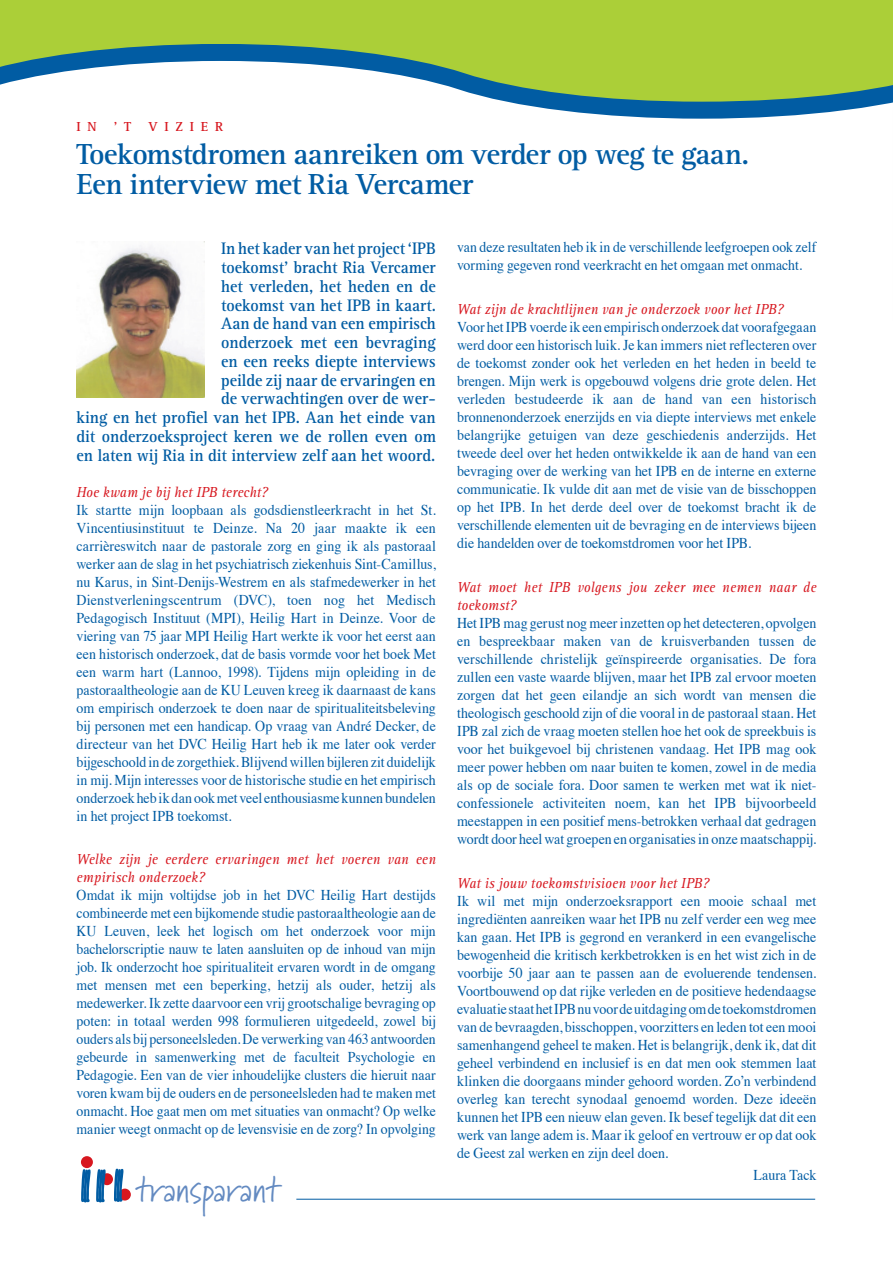
<style>
.page{position:relative;width:893px;height:1263px;background:#fff}
.page>*{position:absolute;margin:0;border:0;box-sizing:border-box;transform-origin:0 0}
.t1{font:35.7px "Marydale";letter-spacing:.005em;color:#638ac1}
.t2{font:700 30px/30px "Rotis Serif";letter-spacing:-.025em;color:#015ca3}
.t3{font:700 17.25px/18.8px "Rotis Serif";color:#015ca3;text-align:right;scale:.93 1}
.t4{font:15px/18px "Times";color:#015ca3;text-align:justify;scale:.93 1}
.t5{font:15px/18px "Times";color:#015ca3;text-align:justify;scale:.92 1}
.t6{font:italic 15px/18px "Rotis Serif";letter-spacing:.01em;color:#d7171f;scale:.93 1}
.t7{font:700 13.5px "Rotis Serif";letter-spacing:.5em;color:#d7171f}
</style>
<div class="page">
<div style="left:0;top:0;width:892px;height:44px;background:#abcf38"></div>
<svg style="left:0;top:44px;width:892px;height:75px"></svg>
<hr style="left:296px;top:1199px;width:519px;height:1px;background:#015ca3">
<svg style="left:892px;top:0;width:1px;height:103px"></svg>
<div style="left:101px;top:1173px;width:12px;height:12px;background:#d7171f;border-radius:50%"></div>
<div style="left:119px;top:1188px;width:12px;height:12px;background:#d7171f;border-radius:50%"></div>
<div style="left:81px;top:1156px;width:12px;height:12px;background:#d7171f;border-radius:50%"></div>
<svg style="left:81px;top:1168px;width:25px;height:35px"></svg>
<svg style="left:114px;top:1168px;width:10px;height:34px"></svg>
<img style="left:77px;top:241px;width:127px;height:156px">
<p class="t7" style="left:77px;top:119px;width:22px">I N</p>
<p class="t7" style="left:114px;top:119px;width:19px">’ T</p>
<p class="t7" style="left:148px;top:119px;width:76px">VIZIER</p>
<h2 class="t2" style="left:77px;top:140px;width:674px">Toekomstdromen aanreiken om verder op weg te gaan.<br>Een interview met Ria Vercamer</h2>
<p class="t3" style="left:77px;top:239px;width:388px">In het kader van het project ‘IPB<br>toekomst’ bracht Ria Vercamer<br>het verleden, het heden en de<br>toekomst van het IPB in kaart.<br>Aan de hand van een empirisch<br>onderzoek met een bevraging<br>en een reeks diepte interviews<br>peilde zij naar de ervaringen en<br>de verwachtingen over de wer-<br>king en het profiel van het IPB. Aan het einde van dit onderzoeksproject keren we de rollen even om en laten wij Ria in dit interview zelf aan het woord.</p>
<p class="t6" style="left:77px;top:483px;width:207px">Hoe kwam je bij het IPB terecht?</p>
<p class="t4" style="left:77px;top:499px;width:388px">Ik startte mijn loopbaan als godsdienstleerkracht in het St.<br>Vincentiusinstituut te Deinze. Na 20 jaar maakte ik een carrièreswitch naar de pastorale zorg en ging ik als pastoraal werker aan de slag in het psychiatrisch ziekenhuis Sint-Camillus, nu Karus, in Sint-Denijs-Westrem en als stafmedewerker in het Dienstverleningscentrum (DVC), toen nog het Medisch Pedagogisch Instituut (MPI), Heilig Hart in Deinze. Voor de viering van 75 jaar MPI Heilig Hart werkte ik voor het eerst aan een historisch onderzoek, dat de basis vormde voor het boek Met een warm hart (Lannoo, 1998). Tijdens mijn opleiding in de pastoraaltheologie aan de KU Leuven kreeg ik daarnaast de kans om empirisch onderzoek te doen naar de spiritualiteitsbeleving bij personen met een handicap. Op vraag van André Decker, de directeur van het DVC Heilig Hart heb ik me later ook verder bijgeschoold in de zorgethiek. Blijvend willen bijleren zit duidelijk in mij. Mijn interesses voor de historische studie en het empirisch onderzoek heb ik dan ook met veel enthousiasme kunnen bundelen in het project IPB toekomst.</p>
<p class="t6" style="left:77px;top:851px;width:388px">Welke zijn je eerdere ervaringen met het voeren van een empirisch onderzoek?</p>
<p class="t5" style="left:77px;top:885px;width:392px">Omdat ik mijn voltijdse job in het DVC Heilig Hart destijds combineerde met een bijkomende studie pastoraaltheologie aan de KU Leuven, leek het logisch om het onderzoek voor mijn bachelorscriptie nauw te laten aansluiten op de inhoud van mijn job. Ik onderzocht hoe spiritualiteit ervaren wordt in de omgang met mensen met een beperking, hetzij als ouder, hetzij als medewerker. Ik zette daarvoor een vrij grootschalige bevraging op poten: in totaal werden 998 formulieren uitgedeeld, zowel bij ouders als bij personeelsleden. De verwerking van 463 antwoorden gebeurde in samenwerking met de faculteit Psychologie en Pedagogie. Een van de vier inhoudelijke clusters die hieruit naar voren kwam bij de ouders en de personeelsleden had te maken met onmacht. Hoe gaat men om met situaties van onmacht? Op welke manier weegt onmacht op de levensvisie en de zorg? In opvolging</p>
<h1 class="t1" style="left:135px;top:1167px;width:147px">transparant</h1>
<p class="t5" style="left:457px;top:237px;width:392px">van deze resultaten heb ik in de verschillende leefgroepen ook zelf vorming gegeven rond veerkracht en het omgaan met onmacht.</p>
<p class="t6" style="left:457px;top:301px;width:352px">Wat zijn de krachtlijnen van je onderzoek voor het IPB?</p>
<p class="t4" style="left:457px;top:317px;width:388px">Voor het IPB voerde ik een empirisch onderzoek dat voorafgegaan werd door een historisch luik. Je kan immers niet reflecteren over de toekomst zonder ook het verleden en het heden in beeld te brengen. Mijn werk is opgebouwd volgens drie grote delen. Het verleden bestudeerde ik aan de hand van een historisch bronnenonderzoek enerzijds en via diepte interviews met enkele belangrijke getuigen van deze geschiedenis anderzijds. Het tweede deel over het heden ontwikkelde ik aan de hand van een bevraging over de werking van het IPB en de interne en externe communicatie. Ik vulde dit aan met de visie van de bisschoppen op het IPB. In het derde deel over de toekomst bracht ik de verschillende elementen uit de bevraging en de interviews bijeen die handelden over de toekomstdromen voor het IPB.</p>
<p class="t6" style="left:457px;top:579px;width:388px">Wat moet het IPB volgens jou zeker mee nemen naar de toekomst?</p>
<p class="t4" style="left:457px;top:613px;width:388px">Het IPB mag gerust nog meer inzetten op het detecteren, opvolgen en bespreekbaar maken van de kruisverbanden tussen de verschillende christelijk geïnspireerde organisaties. De fora zullen een vaste waarde blijven, maar het IPB zal ervoor moeten zorgen dat het geen eilandje an sich wordt van mensen die theologisch geschoold zijn of die vooral in de pastoraal staan. Het IPB zal zich de vraag moeten stellen hoe het ook de spreekbuis is voor het buikgevoel bij christenen vandaag. Het IPB mag ook meer power hebben om naar buiten te komen, zowel in de media als op de sociale fora. Door samen te werken met wat ik niet&shy;confessionele activiteiten noem, kan het IPB bijvoorbeeld meestappen in een positief mens-betrokken verhaal dat gedragen wordt door heel wat groepen en organisaties in onze maatschappij.</p>
<p class="t6" style="left:457px;top:875px;width:272px">Wat is jouw toekomstvisioen voor het IPB?</p>
<p class="t4" style="left:457px;top:891px;width:388px">Ik wil met mijn onderzoeksrapport een mooie schaal met ingrediënten aanreiken waar het IPB nu zelf verder een weg mee kan gaan. Het IPB is gegrond en verankerd in een evangelische bewogenheid die kritisch kerkbetrokken is en het wist zich in de voorbije 50 jaar aan te passen aan de evoluerende tendensen.<br>Voortbouwend op dat rijke verleden en de positieve hedendaagse evaluatie staat het IPB nu voor de uitdaging om de toekomstdromen van de bevraagden, bisschoppen, voorzitters en leden tot een mooi samenhangend geheel te maken. Het is belangrijk, denk ik, dat dit geheel verbindend en inclusief is en dat men ook stemmen laat klinken die doorgaans minder gehoord worden. Zo’n verbindend overleg kan terecht synodaal genoemd worden. Deze ideeën kunnen het IPB een nieuw elan geven. Ik besef tegelijk dat dit een werk van lange adem is. Maar ik geloof en vertrouw er op dat ook de Geest zal werken en zijn deel doen.</p>
<p class="t4" style="left:753px;top:1165px;width:69px">Laura Tack</p>
</div>
